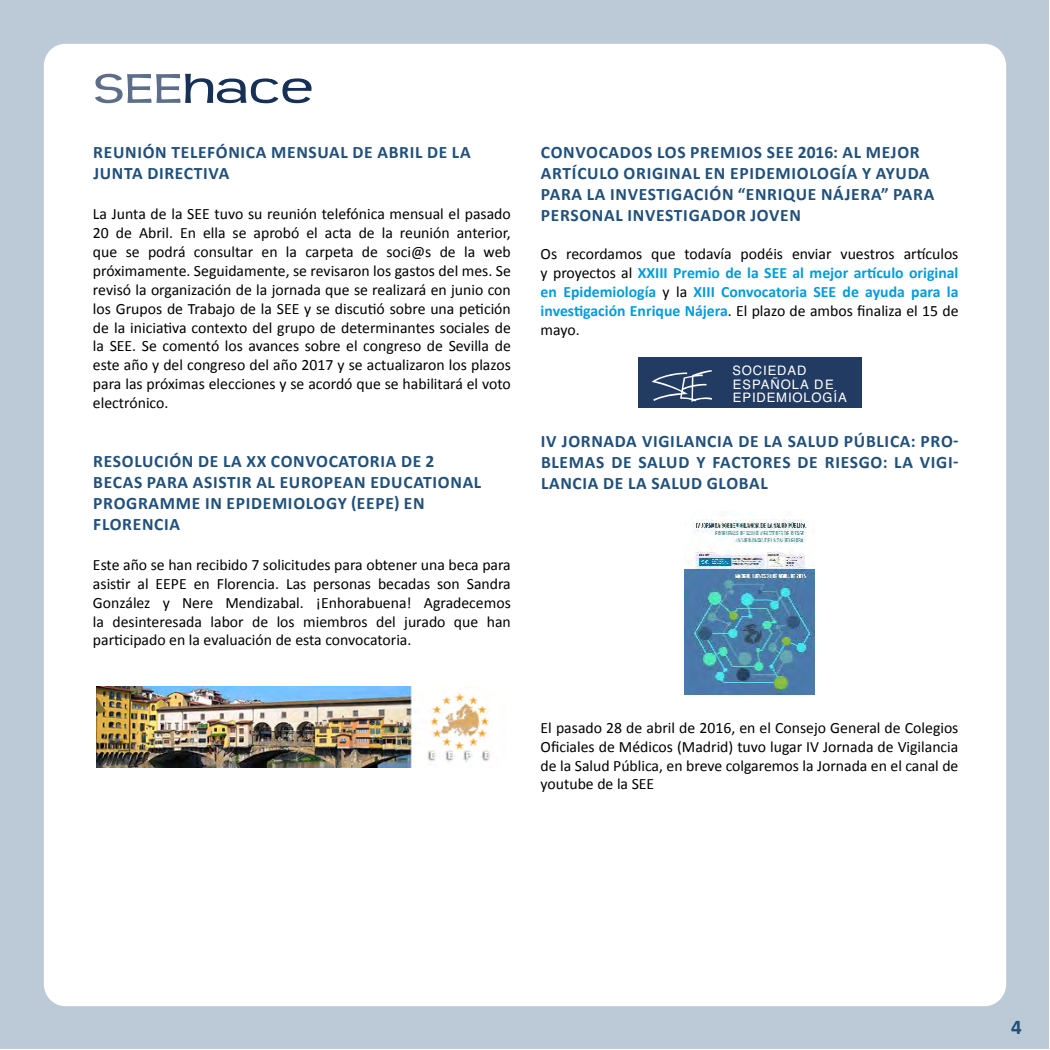
<style>
.page{position:relative;width:1050px;height:1050px;background:#fff}
.page>*{position:absolute;margin:0;border:0;box-sizing:border-box;transform-origin:0 0}
.t1{font:43.75px "Teen";color:#173055;scale:1.29 1}
.t2{font:700 21px "Calibri";color:#20507b}
.t3{font:700 17.5px/21px "Calibri";letter-spacing:.04em;color:#20507b}
.t4{font:15.75px/18.9px "Calibri";color:#000;text-align:justify}
.t5{font:700 15.75px/18.9px "Calibri";color:#059bda}
.t6{font:13.12px/13.5px "Helvetica";letter-spacing:.065em;color:#fff}
.s1{color:#5d6e88}
.s2{font-weight:700;color:#059bda}
.s3{font-weight:400;color:#000}
</style>
<div class="page">
<div style="left:1px;top:1px;width:1048px;height:1048px;background:#bccad7"></div>
<div style="left:44px;top:44px;width:962px;height:962px;background:#fff;border-radius:22px"></div>
<img style="left:97px;top:686px;width:396px;height:81px">
<div style="left:638px;top:357px;width:223px;height:50px;background:#213b62"></div>
<svg style="left:652px;top:370px;width:60px;height:32px"></svg>
<img style="left:685px;top:511px;width:129px;height:184px">
<h1 class="t1" style="left:93px;top:62px;width:172px"><span class="s1">SEE</span>hace</h1>
<p class="t3" style="left:93px;top:142px;width:379px">REUNIÓN TELEFÓNICA MENSUAL DE ABRI L DE LA<br>JUNTA DIRECTIVA</p>
<p class="t4" style="left:93px;top:205px;width:419px">La Junta de la SEE tuvo su reunión telefónica mensual el pasado 20 de Abril. En ella se aprobó el acta de la reunión anterior, que se podrá consultar en la carpeta de soci@s de la web próximamente. Seguidamente, se revisaron los gastos del mes. Se revisó la organización de la jornada que se realizará en junio con los Grupos de Trabajo de la SEE y se discutió sobre una petición de la iniciativa contexto del grupo de determinantes sociales de la SEE. Se comentó los avances sobre el congreso de Sevilla de este año y del congreso del año 2017 y se actualizaron los plazos para las próximas elecciones y se acordó que se habilitará el voto electrónico.</p>
<p class="t3" style="left:93px;top:451px;width:343px">RESOLUCIÓN DE LA XX CONVOCATORIA DE 2<br>BECAS PARA ASISTIR AL EUROPEAN EDU</p>
<p class="t3" style="left:403px;top:472px;width:79px">CATIONAL</p>
<p class="t3" style="left:93px;top:493px;width:274px">PROGRAMME IN EPIDEMIOLOGY (EEPE</p>
<p class="t3" style="left:394px;top:493px;width:32px">) EN</p>
<p class="t3" style="left:93px;top:514px;width:88px">FLORENCIA</p>
<p class="t4" style="left:93px;top:555px;width:419px">Este año se han recibido 7 solicitudes para obtener una beca para asistir al EEPE en Florencia. Las personas becadas son Sandra González y Nere Mendizabal. ¡Enhorabuena! Agradecemos la desinteresada labor de los miembros del jurado que han participado en la evaluación de esta convocatoria.</p>
<p class="t3" style="left:541px;top:142px;width:395px;text-indent:257px">2016: AL MEJOR ARTÍCULO ORIGINAL EN EPIDEMIOLOGÍA Y AYUDA PARA LA INVESTIGACIÓN “ENRIQUE NÁJERA” PARA PERSONAL INVESTIGADOR JOVEN</p>
<p class="t4" style="left:541px;top:244px;width:419px">Os recordamos que todavía podéis enviar vuestros artículos y proyectos al <span class="s2">XXIII PREMIO DE LA SEE</span></p>
<p class="t3" style="left:541px;top:142px;width:236px">CONVOCADOS LOS PREMIOS SEE</p>
<p class="t5" style="left:541px;top:263px;width:419px;text-indent:252px">AL MEJOR ARTÍCULO ORIGINAL<br>EN EPIDEMIOLOGÍA <span class="s3">y la</span> XIII CONVOCATORIA SEE</p>
<p class="t5" style="left:541px;top:282px;width:419px;text-align:justify;text-indent:302px">DE AYUDA PARA LA INVESTIGACIÓN ENRIQUE NÁJERA<span class="s3">. El plazo de ambos finaliza el 15 de mayo.</span></p>
<p class="t6" style="left:732px;top:364px;width:116px">SOCIEDAD<br>ESPAÑOLA DE<br>EPIDEMIOLOGÍA</p>
<p class="t3" style="left:541px;top:431px;width:419px;text-align:justify">IV JORNADA VIGILANCIA DE LA SALUD PÚBLICA: PRO-BLEMAS DE SALUD Y FACTORES DE RI ESGO: LA VIGI-LANCIA DE LA SALUD GLOBAL</p>
<p class="t4" style="left:541px;top:718px;width:419px">El pasado 28 de abril de 2016, en el Consejo General de Colegios Oficiales de Médicos (Madrid) tuvo lugar IV Jornada de Vigilancia de la Salud Pública, en breve colgaremos la Jornada en el canal de youtube de la SEE</p>
<h2 class="t2" style="left:1011px;top:1013px;width:12px">4</h2>
</div>
